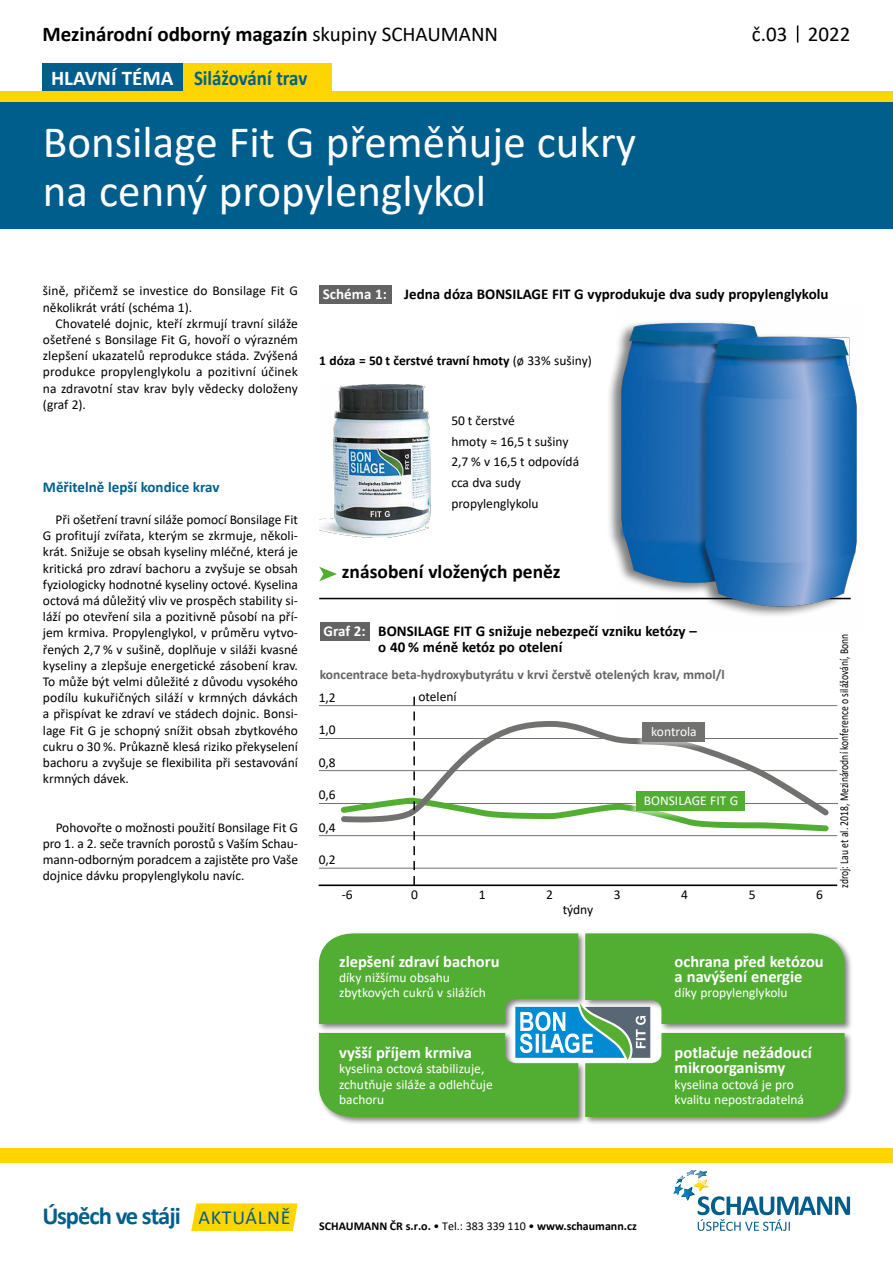
<style>
.page{position:relative;width:893px;height:1263px;background:#fff}
.page>*{position:absolute;margin:0;border:0;box-sizing:border-box;transform-origin:0 0}
.t1{font:45px/49.5px "Calibri";color:#fff}
.t2{font:700 24.6px "Calibri";letter-spacing:-.04em;color:#005e8d}
.t3{font:700 21px "Calibri";color:#000}
.t4{font:700 21px "Calibri";color:#005e8d;scale:.9 1}
.t5{font:21px "Calibri";color:#000}
.t6{font:700 19.5px "Calibri";color:#000}
.t7{font:700 16.5px/15px "Calibri";color:#fff}
.t8{font:700 15px/16.5px "Calibri";color:#000}
.t9{font:700 15px "Calibri";color:#005e8d}
.t10{font:13.5px/16.2px "Calibri";color:#000;text-align:justify}
.t11{font:13.5px/15px "Calibri";color:#fff}
.t12{font:700 13.5px "Calibri";color:#646363}
.t13{font:700 13.5px "Calibri";color:#000}
.t14{font:12px "Calibri";color:#000;scale:.8 1}
.t15{font:700 12px "Calibri";color:#000}
.s1{font-weight:400}
.s2{color:#fff}
.s3{font-weight:400;font-size:19.95px}
</style>
<div class="page">
<div style="left:183px;top:64px;width:149px;height:28px;background:#ffd500"></div>
<div style="left:43px;top:64px;width:140px;height:28px;background:#005e8d"></div>
<div style="left:0;top:1148px;width:893px;height:15px;background:#ffd500"></div>
<svg style="left:673px;top:1170px;width:177px;height:61px"></svg>
<svg style="left:191px;top:1203px;width:107px;height:28px;background:#ffd711"></svg>
<div style="left:0;top:97px;width:893px;height:132px;background:#005e8d"></div>
<div style="left:0;top:92px;width:893px;height:10px;background:#ffd500"></div>
<svg style="left:797px;top:26px;width:1px;height:17px"></svg>
<hr style="left:319px;top:598px;width:532px;height:1px;background:#000">
<img style="left:319px;top:385px;width:112px;height:153px">
<div style="left:606px;top:319px;width:250px;height:300px;background:#000;opacity:.5"></div>
<img style="left:616px;top:319px;width:241px;height:300px">
<div style="left:319px;top:285px;width:72px;height:19px;background:#646363"></div>
<svg style="left:319px;top:567px;width:18px;height:14px"></svg>
<div style="left:316px;top:931px;width:537px;height:194px;background:#000;opacity:.5"></div>
<svg style="left:319px;top:933px;width:526px;height:184px;background:#5cb049"></svg>
<hr style="left:319px;top:705px;width:518px;height:1px;background:#71716f">
<hr style="left:319px;top:738px;width:518px;height:1px;background:#71716f">
<hr style="left:319px;top:770px;width:518px;height:1px;background:#71716f">
<hr style="left:319px;top:803px;width:518px;height:1px;background:#71716f">
<hr style="left:319px;top:835px;width:518px;height:1px;background:#71716f">
<hr style="left:319px;top:868px;width:518px;height:1px;background:#71716f">
<svg style="left:341px;top:696px;width:488px;height:188px"></svg>
<hr style="left:319px;top:884px;width:518px;height:2px;background:#000">
<div style="left:635px;top:720px;width:72px;height:29px;background:#fff;opacity:.5"></div>
<div style="left:642px;top:722px;width:63px;height:19px;background:#71716f"></div>
<div style="left:629px;top:790px;width:118px;height:29px;background:#fff;opacity:.5"></div>
<div style="left:636px;top:791px;width:109px;height:20px;background:#51ae32"></div>
<div style="left:320px;top:622px;width:49px;height:19px;background:#646363"></div>
<h3 class="t3" style="left:43px;top:19px;width:457px">Mezinárodní odborný magazín <span class="s1">skupiny SCHAUMANN</span></h3>
<h3 class="t4" style="left:51px;top:63px;width:286px"><span class="s2">HLAVNÍ TÉMA</span> Silážování trav</h3>
<h1 class="t1" style="left:43px;top:116px;width:595px">Bonsilage Fit G přeměňuje cukry na cenný propylenglykol</h1>
<h3 class="t5" style="left:752px;top:20px;width:100px">č.03 2022</h3>
<p class="t10" style="left:43px;top:282px;width:257px">šině, přičemž se investice do Bonsilage Fit G několikrát vrátí (schéma 1).</p>
<p class="t10" style="left:43px;top:315px;width:257px;text-indent:13px">Chovatelé dojnic, kteří zkrmují travní siláže ošetřené s Bonsilage Fit G, hovoří o výrazném zlepšení ukazatelů reprodukce stáda. Zvýšená produkce propylenglykolu a pozitivní účinek na zdravotní stav krav byly vědecky doloženy (graf 2).</p>
<p class="t9" style="left:43px;top:476px;width:178px">Měřitelně lepší kondice krav</p>
<p class="t10" style="left:43px;top:511px;width:257px;text-indent:13px">Při ošetření travní siláže pomocí Bonsilage Fit G profitují zvířata, kterým se zkrmuje, několi&shy;krát. Snižuje se obsah kyseliny mléčné, která je kritická pro zdraví bachoru a zvyšuje se obsah fyziologicky hodnotné kyseliny octové. Kyselina octová má důležitý vliv ve prospěch stability si&shy;láží po otevření sila a pozitivně působí na pří&shy;jem krmiva. Propylenglykol, v průměru vytvo&shy;řených 2,7 % v sušině, doplňuje v siláži kvasné kyseliny a zlepšuje energetické zásobení krav.<br>To může být velmi důležité z důvodu vysokého podílu kukuřičných siláží v krmných dávkách a přispívat ke zdraví ve stádech dojnic. Bonsi&shy;lage Fit G je schopný snížit obsah zbytkového cukru o 30 %. Průkazně klesá riziko překyselení bachoru a zvyšuje se flexibilita při sestavování krmných dávek.</p>
<p class="t10" style="left:43px;top:819px;width:257px;text-indent:13px">Pohovořte o možnosti použití Bonsilage Fit G pro 1. a 2. seče travních porostů s Vaším Schau&shy;mann-odborným poradcem a zajistěte pro Vaše dojnice dávku propylenglykolu navíc.</p>
<p class="t8" style="left:323px;top:285px;width:507px"><span class="s2">Schéma 1:</span> Jedna dóza BONSILAGE FIT G vyprodukuje dva sudy propylenglykolu</p>
<p class="t13" style="left:319px;top:351px;width:274px">1 dóza = 50 t čerstvé travní hmoty <span class="s1">(ø 33% sušiny)</span></p>
<p class="t10" style="left:451px;top:410px;width:129px;line-height:20.7px;text-align:left">50 t čerstvé<br>hmoty ≈ 16,5 t sušiny<br>2,7 % v 16,5 t odpovídá cca dva sudy propylenglykolu</p>
<h3 class="t6" style="left:342px;top:558px;width:220px">znásobení vložených peněz</h3>
<p class="t8" style="left:378px;top:622px;width:320px;text-indent:-55px"><span class="s2">Graf 2:</span> BONSILAGE FIT G snižuje nebezpečí vzniku ketózy – o 40 % méně ketóz po otelení</p>
<p class="t14" style="left:836px;top:888px;width:319px;rotate:-90deg">zdroj: Lau et al. 2018, Mezinárodní konference o silážování, Bonn</p>
<p class="t12" style="left:320px;top:665px;width:407px">koncentrace beta-hydroxybutyrátu v krvi čerstvě otelených krav, mmol/l</p>
<p class="t10" style="left:319px;top:689px;width:19px">1,2</p>
<p class="t10" style="left:319px;top:721px;width:19px">1,0</p>
<p class="t10" style="left:319px;top:754px;width:19px">0,8</p>
<p class="t10" style="left:319px;top:786px;width:19px">0,6</p>
<p class="t10" style="left:319px;top:819px;width:19px">0,4</p>
<p class="t10" style="left:319px;top:851px;width:19px">0,2</p>
<p class="t10" style="left:418px;top:687px;width:40px">otelení</p>
<p class="t11" style="left:651px;top:723px;width:47px">kontrola</p>
<p class="t11" style="left:644px;top:792px;width:96px">BONSILAGE FIT G</p>
<p class="t10" style="left:342px;top:886px;width:12px">-6</p>
<p class="t10" style="left:411px;top:886px;width:8px">0</p>
<p class="t10" style="left:479px;top:886px;width:8px">1</p>
<p class="t10" style="left:546px;top:886px;width:8px">2</p>
<p class="t10" style="left:614px;top:886px;width:8px">3</p>
<p class="t10" style="left:681px;top:886px;width:8px">4</p>
<p class="t10" style="left:749px;top:886px;width:8px">5</p>
<p class="t10" style="left:816px;top:886px;width:8px">6</p>
<p class="t10" style="left:563px;top:901px;width:32px">týdny</p>
<p class="t7" style="left:339px;top:954px;width:162px">zlepšení zdraví bachoru</p>
<p class="t11" style="left:339px;top:970px;width:148px">díky nižšímu obsahu zbytkových cukrů v silážích</p>
<p class="t7" style="left:339px;top:1045px;width:134px">vyšší příjem krmiva</p>
<p class="t11" style="left:339px;top:1061px;width:155px">kyselina octová stabilizuje, zchutňuje siláže a odlehčuje bachoru</p>
<p class="t7" style="left:675px;top:954px;width:151px">ochrana před ketózou a navýšení energie</p>
<p class="t11" style="left:675px;top:985px;width:115px">díky propylenglykolu</p>
<p class="t7" style="left:675px;top:1045px;width:139px">potlačuje nežádoucí mikroorganismy</p>
<p class="t11" style="left:675px;top:1076px;width:131px">kyselina octová je pro kvalitu nepostradatelná</p>
<h2 class="t2" style="left:43px;top:1199px;width:249px">Úspěch ve stáji <span class="s3">AKTUÁLNĚ</span></h2>
<p class="t15" style="left:319px;top:1217px;width:319px">SCHAUMANN ČR s.r.o. <span class="s1">• Tel.: 383 339 110 •</span> www.schaumann.cz</p>
</div>
